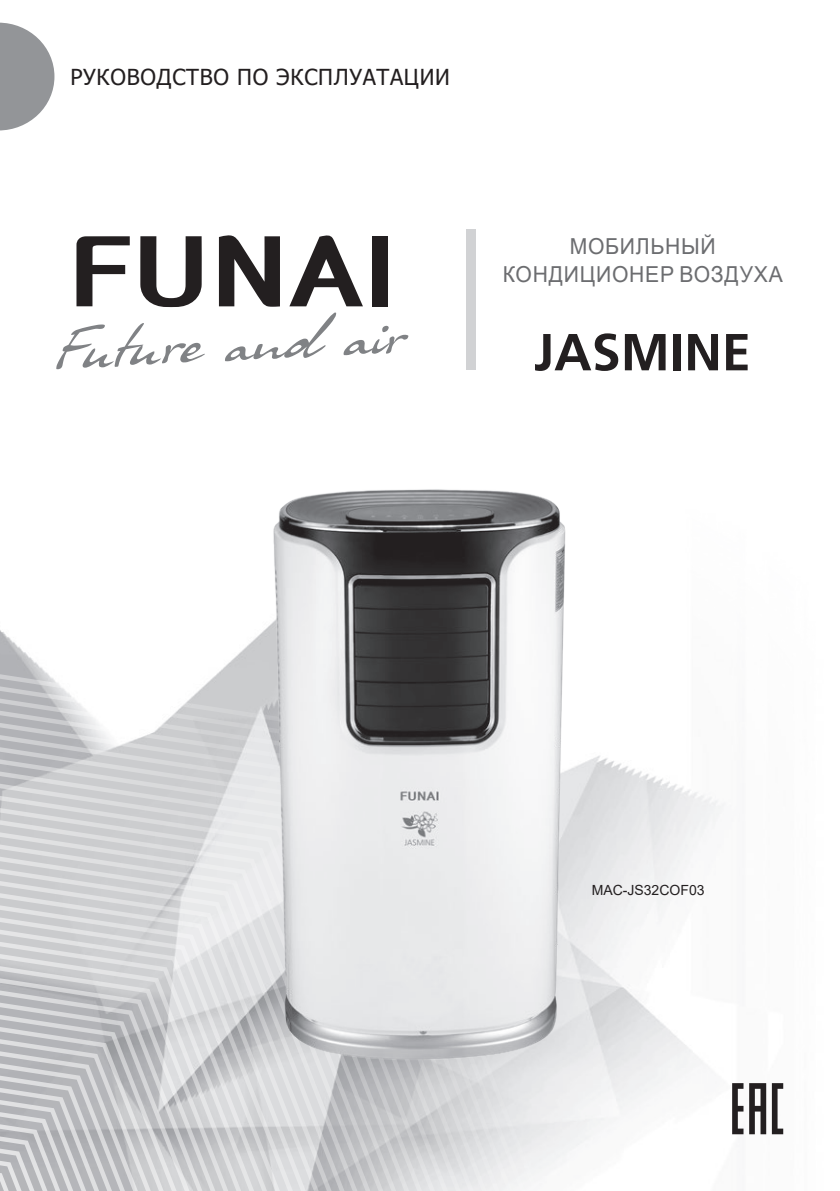
<style>
.page{position:relative;width:840px;height:1191px;background:#fff}
.page>*{position:absolute;margin:0;border:0;box-sizing:border-box;transform-origin:0 0}
.t1{font:700 52px "AG Foreigner Light C";color:#231f20}
.t2{font:22px/28px "Arial";letter-spacing:.035em;color:#6c6d70;text-align:center;scale:.96 1}
.t3{font:22px "Tahoma";letter-spacing:.03em;color:#231f20}
.t4{font:14px "Arial";color:#231f20}
</style>
<div class="page">
<img style="left:600px;top:768px;width:184px;height:367px">
<svg style="left:0;top:630px;width:600px;height:561px;background:#d4d4d6"></svg>
<div style="left:466px;top:230px;width:9px;height:140px;background:#d1d2d4"></div>
<svg style="left:0;top:23px;width:54px;height:107px"></svg>
<svg style="left:56px;top:323px;width:149px;height:46px"></svg>
<svg style="left:76px;top:236px;width:54px;height:70px"></svg>
<svg style="left:140px;top:236px;width:62px;height:71px"></svg>
<svg style="left:219px;top:235px;width:189px;height:126px"></svg>
<svg style="left:771px;top:1083px;width:11px;height:51px"></svg>
<svg style="left:731px;top:1083px;width:34px;height:51px"></svg>
<img style="left:193px;top:489px;width:441px;height:598px">
<p class="t3" style="left:70px;top:62px;width:380px">РУКОВОДСТВО ПО ЭКСПЛУАТАЦИИ</p>
<p class="t2" style="left:502px;top:233px;width:293px">МОБИЛЬНЫЙ<br>КОНДИЦИОНЕР ВОЗДУХА</p>
<h1 class="t1" style="left:533px;top:324px;width:218px">JASMINE</h1>
<p class="t4" style="left:591px;top:880px;width:114px">MAC-JS32COF03</p>
</div>
